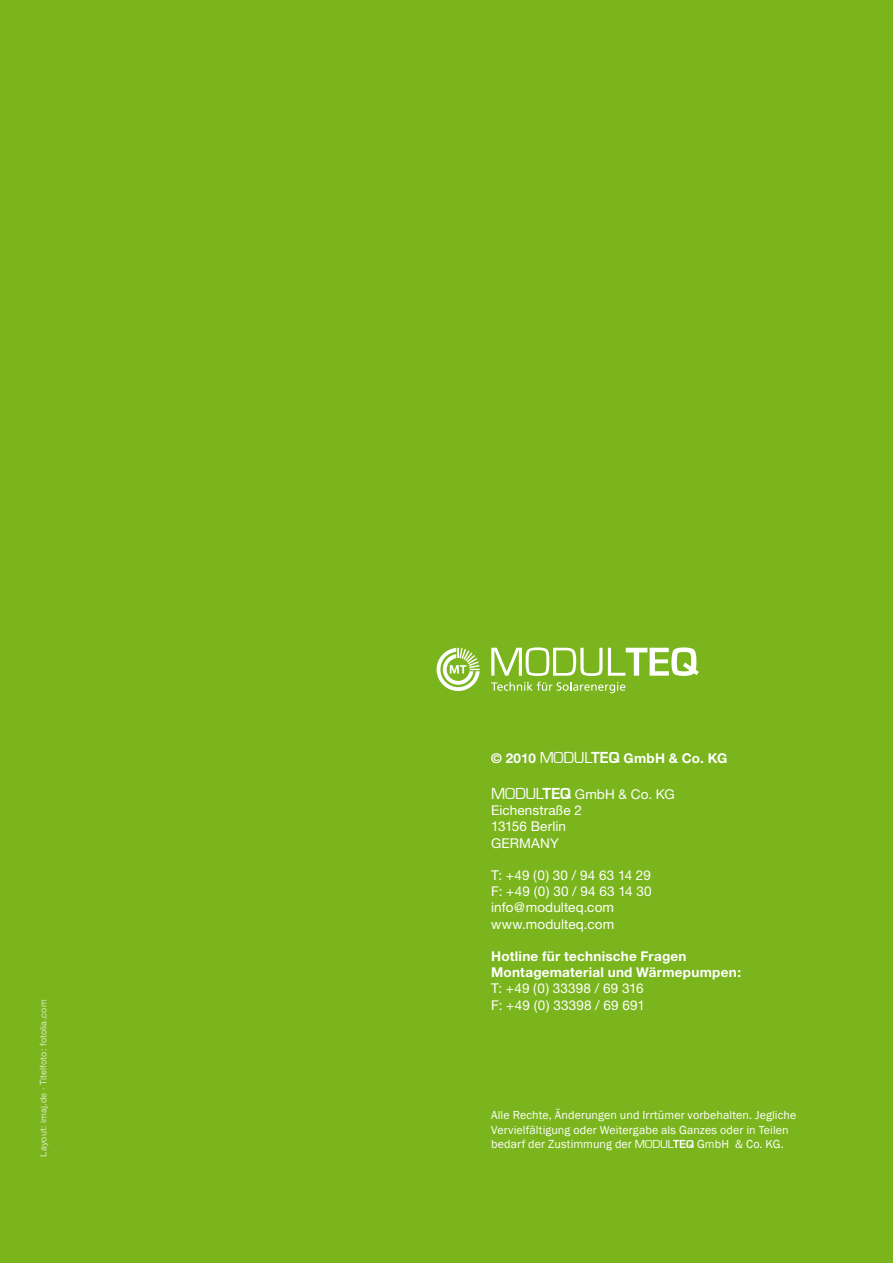
<style>
.page{position:relative;width:893px;height:1263px;background:#7ab51d}
.page>*{position:absolute;margin:0;border:0;box-sizing:border-box;transform-origin:0 0}
.t1{font:13.5px/16.2px "Helvetica Neue";letter-spacing:.01em;color:#fff}
.t2{font:700 13.5px/16.2px "Helvetica Neue";letter-spacing:.02em;color:#fff}
.t3{font:12px/14.4px "Franklin Gothic";letter-spacing:.005em;color:#fff}
.t4{font:9px "Helvetica Neue";letter-spacing:.02em;color:#ddeac4}
.s1{font-family:"Eurostile";font-weight:400;font-size:16.5px}
.s2{font-family:"Eurostile";font-size:16.5px}
.s3{font-family:"Eurostile";font-weight:700;font-size:16.5px}
.s4{font-family:"Eurostile"}
.s5{font-family:"Eurostile";font-weight:700}
</style>
<div class="page">
<svg style="left:491px;top:647px;width:208px;height:29px"></svg>
<svg style="left:491px;top:682px;width:134px;height:11px"></svg>
<svg style="left:437px;top:648px;width:43px;height:43px"></svg>
<p class="t4" style="left:38px;top:1157px;width:158px;rotate:-90deg">Layout: imaj.de · Titelfoto: fotolia.com</p>
<p class="t2" style="left:491px;top:750px;width:238px">© 2010 <span class="s1">MODUL</span><span class="s2">TEQ</span> GmbH &amp; Co. KG</p>
<p class="t1" style="left:491px;top:786px;width:185px"><span class="s2">MODUL</span><span class="s3">TEQ</span> GmbH &amp; Co. KG<br>Eichenstraße 2<br>13156 Berlin<br>GERMANY</p>
<p class="t1" style="left:491px;top:867px;width:162px">T: +49 (0) 30 / 94 63 14 29<br>F: +49 (0) 30 / 94 63 14 30 info@modulteq.com www.modulteq.com</p>
<p class="t2" style="left:491px;top:948px;width:252px">Hotline für technische Fragen<br>Montagematerial und Wärmepumpen:</p>
<p class="t1" style="left:491px;top:980px;width:155px">T: +49 (0) 33398 / 69 316<br>F: +49 (0) 33398 / 69 691</p>
<p class="t3" style="left:491px;top:1108px;width:307px">Alle Rechte, Änderungen und Irrtümer vorbehalten. Jegliche<br>Vervielfältigung oder Weitergabe als Ganzes oder in Teilen bedarf der Zustimmung der <span class="s4">MODUL</span><span class="s5">TEQ</span> GmbH &amp; Co. KG.</p>
</div>
